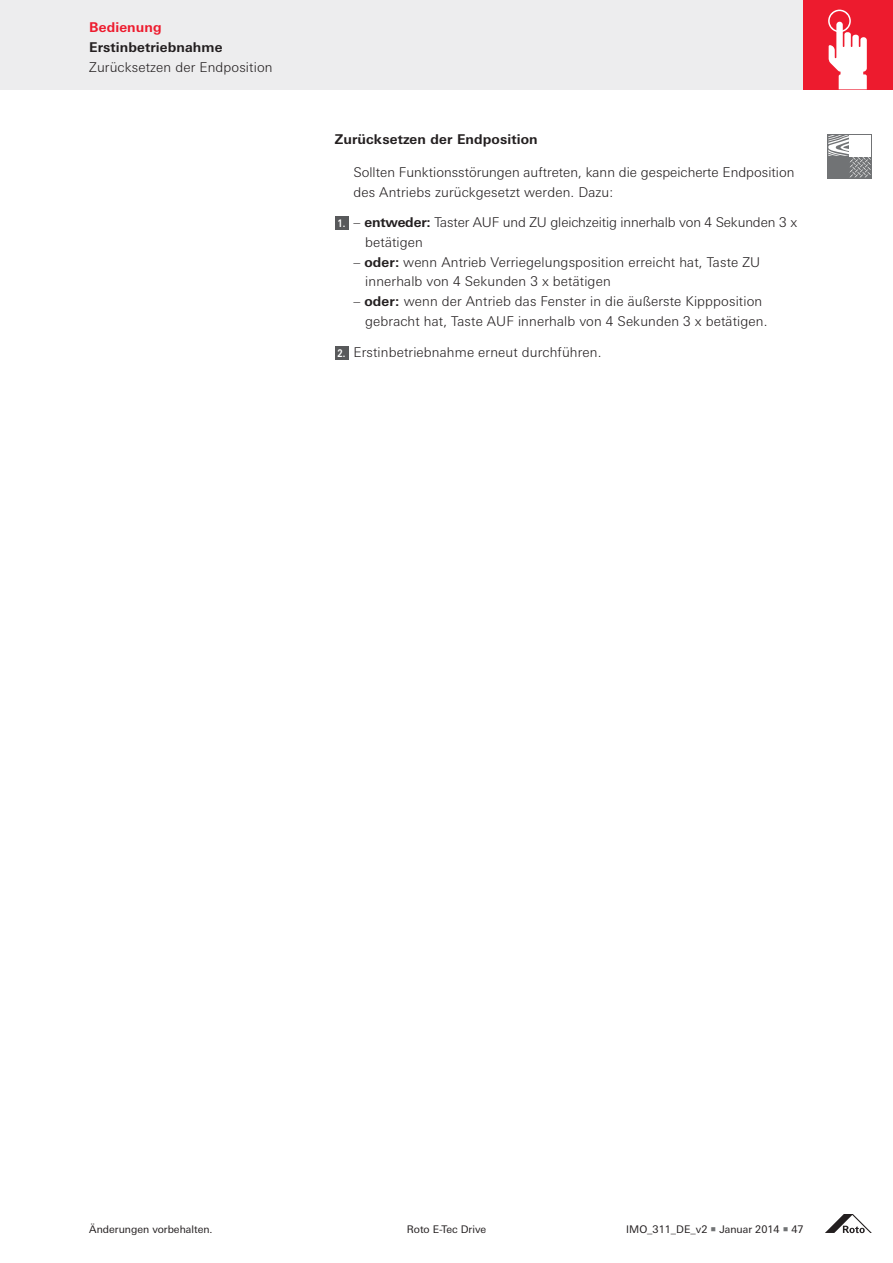
<style>
.page{position:relative;width:893px;height:1263px;background:#fff}
.page>*{position:absolute;margin:0;border:0;box-sizing:border-box;transform-origin:0 0}
.t1{font:300 13.5px/19.8px "LT Univers Basic";letter-spacing:.01em;color:#231f20}
.t2{font:300 13.5px/19.8px "LT Univers Basic";letter-spacing:-.01em;color:#231f20}
.t3{font:700 13.5px "LT Univers Basic";letter-spacing:.01em;color:#231f20}
.t4{font:700 13.5px "LT Univers Basic";letter-spacing:.01em;color:#ed1b2e}
.t5{font:10.5px "LT Univers Basic";color:#231f20}
.s1{font-weight:700;font-size:10.5px;color:#fff}
.s2{font-weight:700}
</style>
<div class="page">
<div style="left:0;top:0;width:812px;height:89px;background:#ededee"></div>
<svg style="left:825px;top:1214px;width:47px;height:19px"></svg>
<div style="left:804px;top:0;width:89px;height:89px;background:#ed1b2e"></div>
<svg style="left:828px;top:10px;width:39px;height:79px"></svg>
<div style="left:335px;top:216px;width:13px;height:14px;background:#58595b"></div>
<div style="left:335px;top:347px;width:13px;height:13px;background:#58595b"></div>
<div style="left:827px;top:134px;width:45px;height:45px;background:#717375"></div>
<svg style="left:828px;top:135px;width:43px;height:43px"></svg>
<p class="t4" style="left:89px;top:22px;width:74px">Bedienung</p>
<p class="t3" style="left:89px;top:42px;width:135px">Erstinbetriebnahme</p>
<p class="t1" style="left:89px;top:58px;width:185px">Zurücksetzen der Endposition</p>
<p class="t3" style="left:335px;top:134px;width:204px">Zurücksetzen der Endposition</p>
<p class="t1" style="left:353px;top:163px;width:442px">Sollten Funktionsstörungen auftreten, kann die gespeicherte Endposition des Antriebs zurückgesetzt werden. Dazu:</p>
<p class="t2" style="left:365px;top:213px;width:434px;text-indent:-28px"><span class="s1">1.</span> – <span class="s2">entweder:</span> Taster AUF und ZU gleichzeitig innerhalb von 4 Sekunden 3 x betätigen</p>
<p class="t1" style="left:365px;top:253px;width:396px;text-indent:-12px">– <span class="s2">oder:</span> wenn Antrieb Verriegelungsposition erreicht hat, Taste ZU innerhalb von 4 Sekunden 3 x betätigen</p>
<p class="t1" style="left:365px;top:293px;width:404px;text-indent:-12px">– <span class="s2">oder:</span> wenn der Antrieb das Fenster in die äußerste Kippposition gebracht hat, Taste AUF innerhalb von 4 Sekunden 3 x betätigen.</p>
<p class="t1" style="left:338px;top:344px;width:265px"><span class="s1">2.</span> Erstinbetriebnahme erneut durchführen.</p>
<p class="t5" style="left:89px;top:1225px;width:125px">Änderungen vorbehalten.</p>
<p class="t5" style="left:407px;top:1225px;width:81px">Roto E-Tec Drive</p>
<p class="t5" style="left:626px;top:1225px;width:179px">IMO_311_DE_v2 Januar 2014 47</p>
</div>
